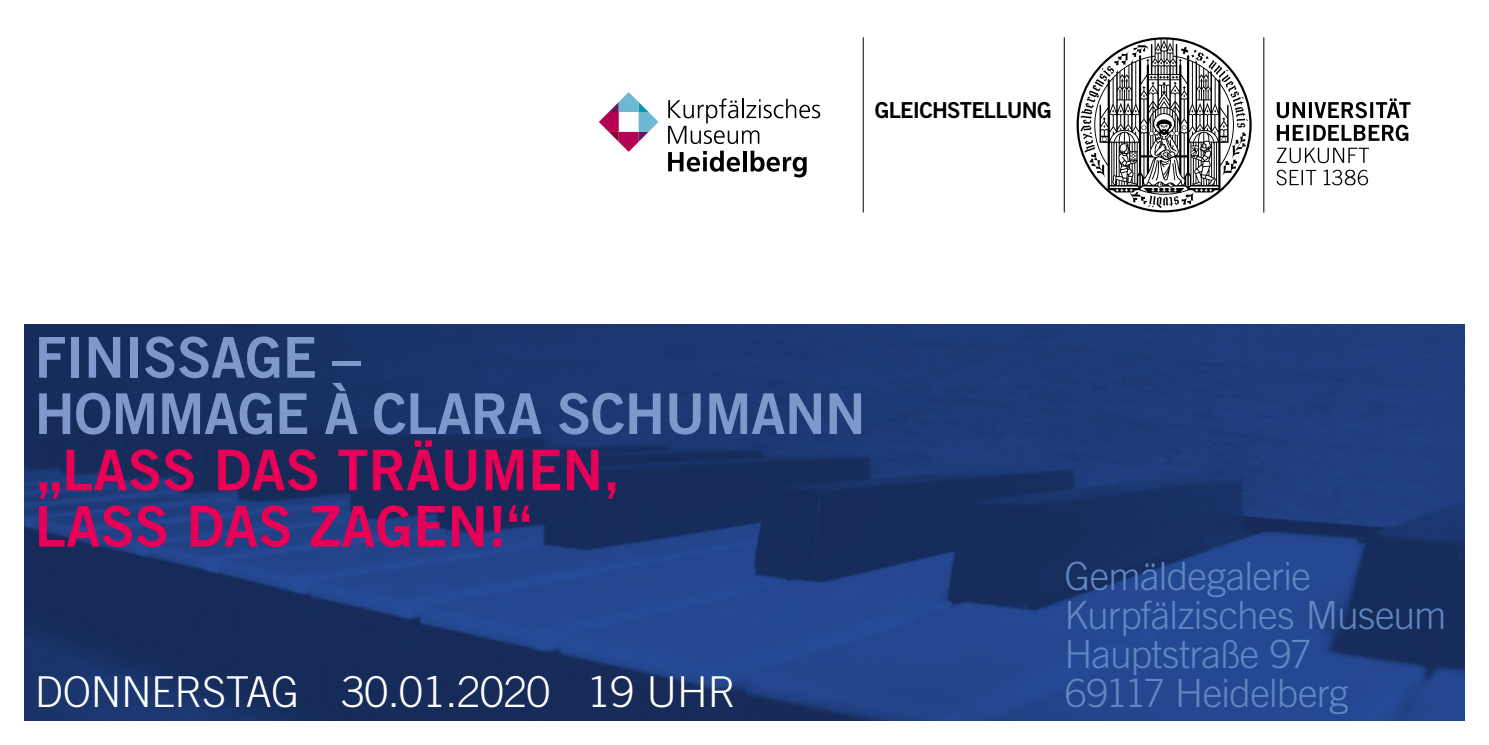
<style>
.page{position:relative;width:1489px;height:745px;background:#fff}
.page>*{position:absolute;margin:0;border:0;box-sizing:border-box;transform-origin:0 0}
.t1{font:56.25px/56.2px "Trade Gothic LT Std Bd 2";letter-spacing:-.01em;color:#7f98cb}
.t2{font:56.25px/56.2px "Trade Gothic LT Std Bd 2";color:#e70055}
.t3{font:300 42.5px "Trade Gothic LT Std";letter-spacing:-.01em;color:#fff}
.t4{font:300 38.75px/38.8px "Trade Gothic LT Std";letter-spacing:-.02em;color:#6187c2}
.t5{font:22px "Trade Gothic LT Std Bd 2";letter-spacing:-.035em;color:#000}
</style>
<div class="page">
<svg style="left:1276px;top:169px;width:91px;height:16px"></svg>
<svg style="left:1276px;top:148px;width:92px;height:15px"></svg>
<svg style="left:1276px;top:125px;width:132px;height:16px"></svg>
<svg style="left:1276px;top:98px;width:134px;height:20px"></svg>
<svg style="left:1076px;top:37px;width:175px;height:175px"></svg>
<hr style="left:1063px;top:37px;width:1px;height:175px;background:#000">
<svg style="left:668px;top:98px;width:152px;height:46px"></svg>
<svg style="left:668px;top:150px;width:72px;height:22px"></svg>
<hr style="left:743px;top:150px;width:3px;height:21px;background:#000">
<svg style="left:750px;top:150px;width:56px;height:27px"></svg>
<svg style="left:599px;top:92px;width:59px;height:60px"></svg>
<hr style="left:1263px;top:37px;width:1px;height:175px;background:#000">
<hr style="left:862px;top:37px;width:1px;height:175px;background:#000">
<img style="left:25px;top:324px;width:1438px;height:395px">
<p class="t5" style="left:874px;top:96px;width:178px">GLEICHSTELLUNG</p>
<h1 class="t1" style="left:34px;top:328px;width:832px">FINISSAGE –<br>HOMMAGE À CLARA SCHUMANN</h1>
<h1 class="t2" style="left:35px;top:441px;width:587px">„LASS DAS TRÄUMEN,<br>LASS DAS ZAGEN!“</h1>
<p class="t3" style="left:35px;top:666px;width:702px">DONNERSTAG 30.01.2020 19 UHR</p>
<p class="t4" style="left:1064px;top:556px;width:384px">Gemäldegalerie<br>Kurpfälzisches Museum<br>Hauptstraße 97<br>69117 Heidelberg</p>
</div>
